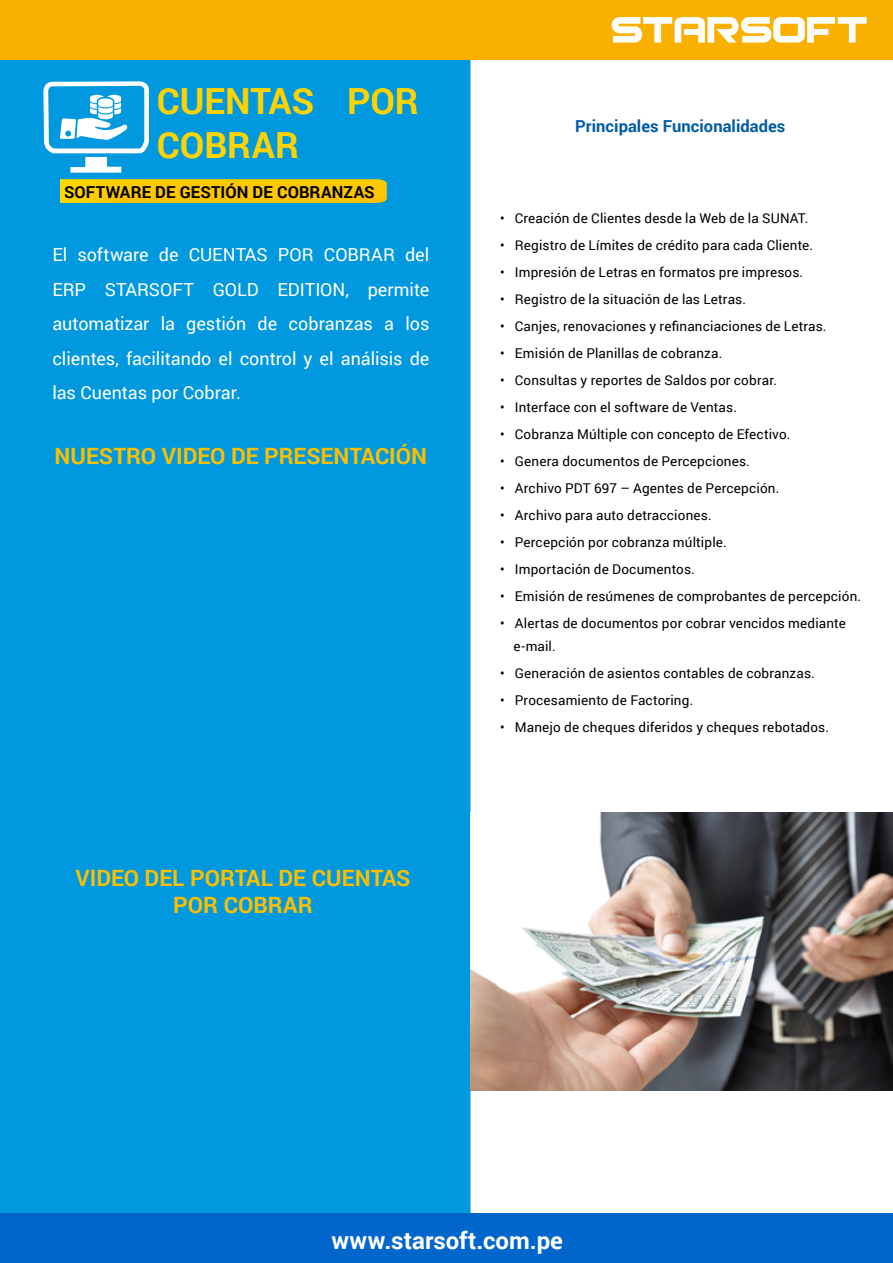
<style>
.page{position:relative;width:893px;height:1263px;background:#fff}
.page>*{position:absolute;margin:0;border:0;box-sizing:border-box;transform-origin:0 0}
.t1{font:700 36px/43.2px "Roboto";color:#ffd300}
.t2{font:700 24px "Roboto";color:#fff}
.t3{font:700 22.5px/27px "Roboto";color:#fcbf00;text-align:center}
.t4{font:18px/34.5px "Roboto";color:#fff;text-align:justify}
.t5{font:700 16.5px "Roboto";letter-spacing:.005em;color:#000}
.t6{font:700 16.5px "Roboto";letter-spacing:.005em;color:#005ba8}
.t7{font:13.5px/22.5px "Roboto";letter-spacing:.01em;color:#000}
</style>
<div class="page">
<div style="left:0;top:60px;width:470px;height:1153px;background:#0098de"></div>
<svg style="left:60px;top:179px;width:327px;height:24px;background:#fac702"></svg>
<div style="left:0;top:1213px;width:893px;height:50px;background:#06c"></div>
<div style="left:0;top:0;width:893px;height:60px;background:#f9b000"></div>
<svg style="left:612px;top:17px;width:255px;height:26px"></svg>
<svg style="left:43px;top:81px;width:106px;height:92px"></svg>
<img style="left:470px;top:813px;width:422px;height:277px">
<h1 class="t1" style="left:157px;top:79px;width:263px">CUENTAS POR<br>COBRAR</h1>
<p class="t5" style="left:64px;top:180px;width:312px">SOFTWARE DE GESTIÓN DE COBRANZAS</p>
<h3 class="t4" style="left:52px;top:237px;width:378px">El software de CUENTAS POR COBRAR del ERP STARSOFT GOLD EDITION, permite automatizar la gestión de cobranzas a los clientes, facilitando el control y el análisis de las Cuentas por Cobrar.</h3>
<h3 class="t3" style="left:55px;top:442px;width:374px">NUESTRO VIDEO DE PRESENTACIÓN</h3>
<h3 class="t3" style="left:75px;top:863px;width:337px">VIDEO DEL PORTAL DE CUENTAS<br>POR COBRAR</h3>
<p class="t6" style="left:575px;top:115px;width:212px">Principales Funcionalidades</p>
<p class="t7" style="left:500px;top:206px;width:310px">• Creación de Clientes desde la Web de la SUNAT.</p>
<p class="t7" style="left:500px;top:233px;width:314px">• Registro de Límites de crédito para cada Cliente.</p>
<p class="t7" style="left:500px;top:260px;width:304px">• Impresión de Letras en formatos pre impresos.</p>
<p class="t7" style="left:500px;top:287px;width:247px">• Registro de la situación de las Letras.</p>
<p class="t7" style="left:500px;top:314px;width:328px">• Canjes, renovaciones y refinanciaciones de Letras.</p>
<p class="t7" style="left:500px;top:341px;width:224px">• Emisión de Planillas de cobranza.</p>
<p class="t7" style="left:500px;top:368px;width:278px">• Consultas y reportes de Saldos por cobrar.</p>
<p class="t7" style="left:500px;top:395px;width:238px">• Interface con el software de Ventas.</p>
<p class="t7" style="left:500px;top:422px;width:292px">• Cobranza Múltiple con concepto de Efectivo.</p>
<p class="t7" style="left:500px;top:449px;width:251px">• Genera documentos de Percepciones.</p>
<p class="t7" style="left:500px;top:476px;width:281px">• Archivo PDT 697 – Agentes de Percepción.</p>
<p class="t7" style="left:500px;top:503px;width:213px">• Archivo para auto detracciones.</p>
<p class="t7" style="left:500px;top:530px;width:228px">• Percepción por cobranza múltiple.</p>
<p class="t7" style="left:500px;top:557px;width:196px">• Importación de Documentos.</p>
<p class="t7" style="left:500px;top:584px;width:363px">• Emisión de resúmenes de comprobantes de percepción.</p>
<p class="t7" style="left:514px;top:611px;width:334px;text-indent:-13px">• Alertas de documentos por cobrar vencidos mediante e-mail.</p>
<p class="t7" style="left:500px;top:661px;width:316px">• Generación de asientos contables de cobranzas.</p>
<p class="t7" style="left:500px;top:688px;width:195px">• Procesamiento de Factoring.</p>
<p class="t7" style="left:500px;top:715px;width:330px">• Manejo de cheques diferidos y cheques rebotados.</p>
<h2 class="t2" style="left:332px;top:1223px;width:233px">www.starsoft.com.pe</h2>
</div>
